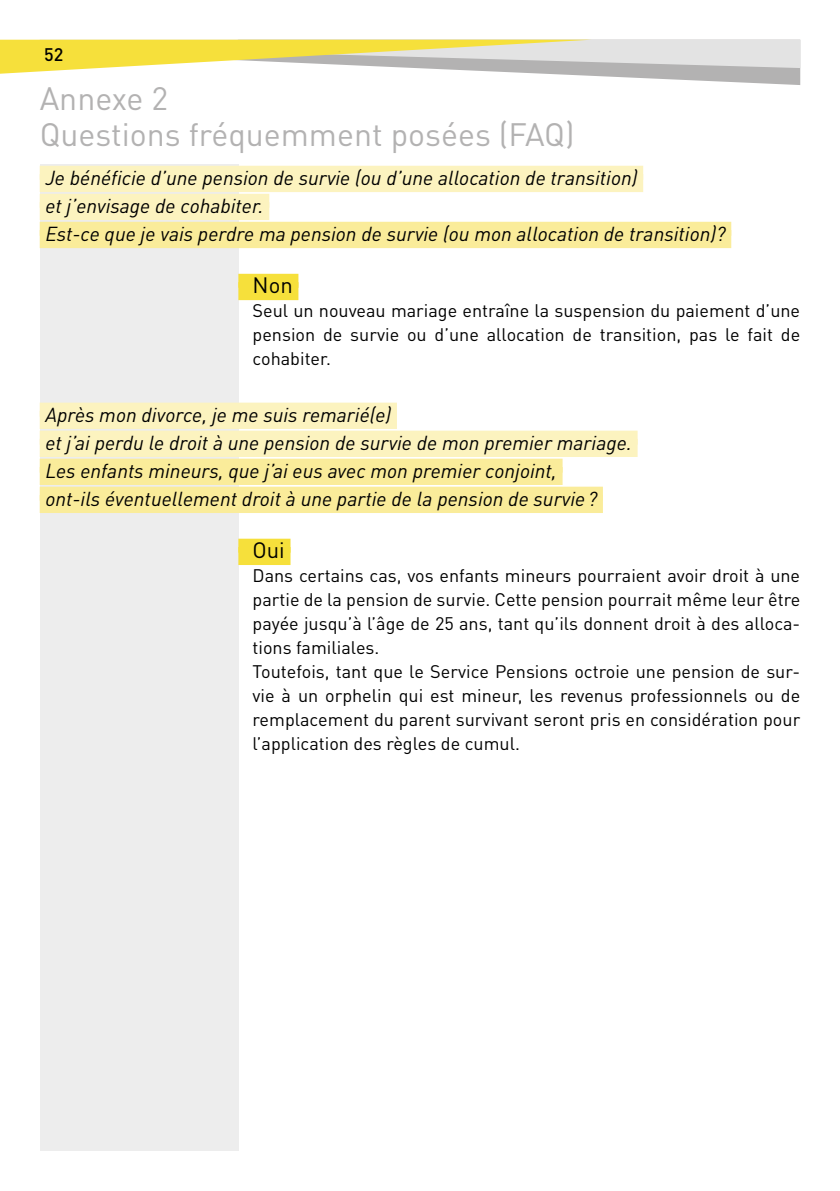
<style>
.page{position:relative;width:840px;height:1191px;background:#fff}
.page>*{position:absolute;margin:0;border:0;box-sizing:border-box;transform-origin:0 0}
.t1{font:32px/36px "DINOT";color:#b3b2b2}
.t2{font:22px "DINOT";color:#000}
.t3{font:italic 20px/28px "DINOT";color:#000}
.t4{font:18px/24px "DINOT";color:#000;text-align:justify}
.t5{font:500 18px "DINOT";color:#000}
</style>
<div class="page">
<div style="left:40px;top:164px;width:198px;height:987px;background:#ededed"></div>
<svg style="left:0;top:40px;width:799px;height:45px"></svg>
<div style="left:40px;top:166px;width:602px;height:14px;background:#fcf3bf"></div>
<div style="left:40px;top:174px;width:602px;height:18px;background:#fcf3bf"></div>
<div style="left:40px;top:194px;width:229px;height:14px;background:#fcf3bf"></div>
<div style="left:40px;top:202px;width:229px;height:18px;background:#fcf3bf"></div>
<div style="left:40px;top:222px;width:690px;height:14px;background:#faec9a"></div>
<div style="left:40px;top:230px;width:690px;height:18px;background:#faec9a"></div>
<div style="left:238px;top:274px;width:60px;height:14px;background:#f6e03b"></div>
<div style="left:238px;top:282px;width:60px;height:18px;background:#f6e03b"></div>
<div style="left:40px;top:402px;width:357px;height:14px;background:#fcf3bf"></div>
<div style="left:40px;top:411px;width:357px;height:18px;background:#fcf3bf"></div>
<div style="left:40px;top:430px;width:597px;height:14px;background:#fcf3bf"></div>
<div style="left:40px;top:439px;width:597px;height:18px;background:#fcf3bf"></div>
<div style="left:40px;top:458px;width:522px;height:14px;background:#faec9a"></div>
<div style="left:40px;top:467px;width:522px;height:18px;background:#faec9a"></div>
<div style="left:40px;top:486px;width:562px;height:14px;background:#faec9a"></div>
<div style="left:40px;top:495px;width:562px;height:18px;background:#faec9a"></div>
<div style="left:238px;top:538px;width:52px;height:14px;background:#f6e03b"></div>
<div style="left:238px;top:547px;width:52px;height:18px;background:#f6e03b"></div>
<p class="t5" style="left:44px;top:40px;width:21px">52</p>
<h1 class="t1" style="left:40px;top:78px;width:536px">Annexe 2<br>Questions fréquemment posées (FAQ)</h1>
<p class="t3" style="left:45px;top:163px;width:681px">Je bénéficie d’une pension de survie (ou d’une allocation de transition)<br>et j’envisage de cohabiter.<br>Est-ce que je vais perdre ma pension de survie (ou mon allocation de transition)?</p>
<p class="t2" style="left:252px;top:269px;width:42px">Non</p>
<p class="t4" style="left:252px;top:298px;width:549px">Seul un nouveau mariage entraîne la suspension du paiement d’une pension de survie ou d’une allocation de transition, pas le fait de cohabiter.</p>
<p class="t3" style="left:45px;top:400px;width:587px">Après mon divorce, je me suis remarié(e)<br>et j’ai perdu le droit à une pension de survie de mon premier mariage.<br>Les enfants mineurs, que j’ai eus avec mon premier conjoint,<br>ont-ils éventuellement droit à une partie de la pension de survie?</p>
<p class="t2" style="left:252px;top:533px;width:34px">Oui</p>
<p class="t4" style="left:252px;top:563px;width:549px;text-align:left">Dans certains cas, vos enfants mineurs pourraient avoir droit à une partie de la pension de survie. Cette pension pourrait même leur être payée jusqu’à l’âge de 25 ans, tant qu’ils donnent droit à des alloca&shy;tions familiales.<br>Toutefois, tant que le Service Pensions octroie une pension de sur&shy;vie à un orphelin qui est mineur, les revenus professionnels ou de remplacement du parent survivant seront pris en considération pour l’application des règles de cumul.</p>
</div>
